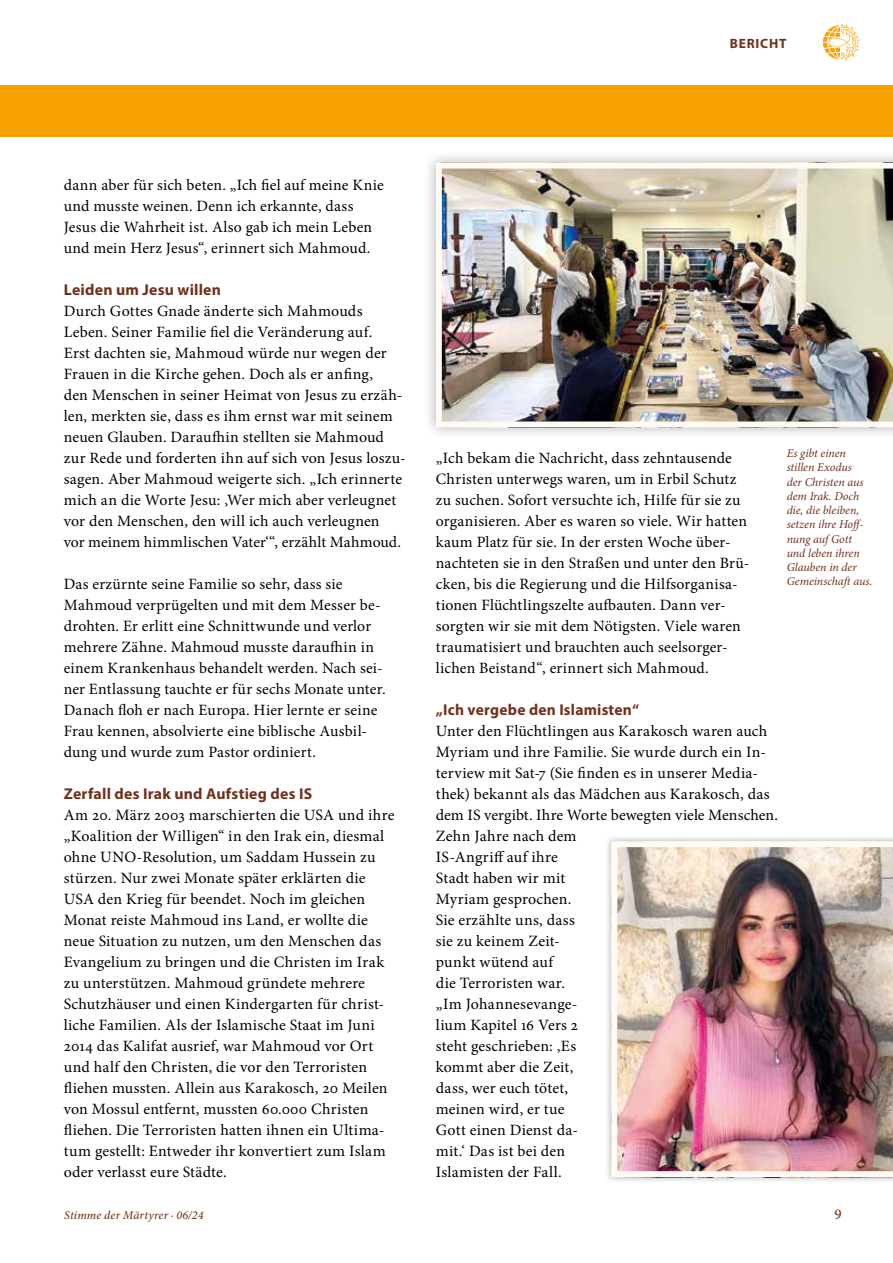
<style>
.page{position:relative;width:893px;height:1263px;background:#fff}
.page>*{position:absolute;margin:0;border:0;box-sizing:border-box;transform-origin:0 0}
.t1{font:15.75px/21px "Minion Pro";letter-spacing:.01em;color:#000}
.t2{font:700 15.75px "Myriad Pro";letter-spacing:.015em;color:#71321c}
.t3{font:500 15px "Minion Pro";color:#71321c}
.t4{font:700 13.5px "Myriad Pro";letter-spacing:.06em;color:#71321c}
.t5{font:italic 12px/14.2px "Minion Pro";letter-spacing:-.005em;color:#71321c}
.t6{font:italic 500 12px "Minion Pro";letter-spacing:.015em;color:#71321c}
</style>
<div class="page">
<svg style="left:823px;top:24px;width:37px;height:37px"></svg>
<div style="left:0;top:85px;width:893px;height:51px;background:#f7a200"></div>
<div style="left:423px;top:150px;width:470px;height:290px;background:#000;opacity:.3"></div>
<img style="left:436px;top:163px;width:457px;height:264px">
<div style="left:605px;top:834px;width:288px;height:350px;background:#000;opacity:.3"></div>
<img style="left:611px;top:841px;width:282px;height:336px">
<p class="t4" style="left:730px;top:34px;width:58px">BERICHT</p>
<p class="t1" style="left:64px;top:175px;width:321px">dann aber für sich beten. „Ich fiel auf meine Knie und musste weinen. Denn ich erkannte, dass Jesus die Wahrheit ist. Also gab ich mein Leben und mein Herz Jesus“, erinnert sich Mahmoud.</p>
<p class="t2" style="left:64px;top:279px;width:159px">Leiden um Jesu willen</p>
<p class="t1" style="left:64px;top:301px;width:343px">Durch Gottes Gnade änderte sich Mahmouds Leben. Seiner Familie fiel die Veränderung auf.<br>Erst dachten sie, Mahmoud würde nur wegen der Frauen in die Kirche gehen. Doch als er anfing,<br>den Menschen in seiner Heimat von Jesus zu erzäh&shy;len, merkten sie, dass es ihm ernst war mit seinem neuen Glauben. Daraufhin stellten sie Mahmoud zur Rede und forderten ihn auf sich von Jesus loszu&shy;sagen. Aber Mahmoud weigerte sich. „Ich erinnerte mich an die Worte Jesu: ‚Wer mich aber verleugnet vor den Menschen, den will ich auch verleugnen<br>vor meinem himmlischen Vater‘“, erzählt Mahmoud.</p>
<p class="t1" style="left:64px;top:574px;width:323px">Das erzürnte seine Familie so sehr, dass sie Mahmoud verprügelten und mit dem Messer be&shy;drohten. Er erlitt eine Schnittwunde und verlor mehrere Zähne. Mahmoud musste daraufhin in einem Krankenhaus behandelt werden. Nach sei&shy;ner Entlassung tauchte er für sechs Monate unter.<br>Danach floh er nach Europa. Hier lernte er seine Frau kennen, absolvierte eine biblische Ausbil&shy;dung und wurde zum Pastor ordiniert.</p>
<p class="t2" style="left:64px;top:783px;width:250px">Zerfall des Irak und Aufstieg des IS</p>
<p class="t1" style="left:64px;top:805px;width:332px">Am 20. März 2003 marschierten die USA und ihre „Koalition der Willigen“ in den Irak ein, diesmal ohne UNO-Resolution, um Saddam Hussein zu stürzen. Nur zwei Monate später erklärten die USA den Krieg für beendet. Noch im gleichen Monat reiste Mahmoud ins Land, er wollte die neue Situation zu nutzen, um den Menschen das Evangelium zu bringen und die Christen im Irak zu unterstützen. Mahmoud gründete mehrere Schutzhäuser und einen Kindergarten für christ&shy;liche Familien. Als der Islamische Staat im Juni 2014 das Kalifat ausrief, war Mahmoud vor Ort und half den Christen, die vor den Terroristen fliehen mussten. Allein aus Karakosch, 20 Meilen von Mossul entfernt, mussten 60.000 Christen fliehen. Die Terroristen hatten ihnen ein Ultima&shy;tum gestellt: Entweder ihr konvertiert zum Islam oder verlasst eure Städte.</p>
<p class="t1" style="left:436px;top:448px;width:315px">„Ich bekam die Nachricht, dass zehntausende Christen unterwegs waren, um in Erbil Schutz zu suchen. Sofort versuchte ich, Hilfe für sie zu organisieren. Aber es waren so viele. Wir hatten kaum Platz für sie. In der ersten Woche über&shy;nachteten sie in den Straßen und unter den Brü&shy;cken, bis die Regierung und die Hilfsorganisa&shy;tionen Flüchtlingszelte aufbauten. Dann ver&shy;sorgten wir sie mit dem Nötigsten. Viele waren traumatisiert und brauchten auch seelsorger&shy;lichen Beistand“, erinnert sich Mahmoud.</p>
<p class="t2" style="left:436px;top:699px;width:205px">„Ich vergebe den Islamisten“</p>
<p class="t1" style="left:436px;top:721px;width:344px">Unter den Flüchtlingen aus Karakosch waren auch<br>Myriam und ihre Familie. Sie wurde durch ein In&shy;terview mit Sat-7 (Sie finden es in unserer Media&shy;thek) bekannt als das Mädchen aus Karakosch, das dem IS vergibt. Ihre Worte bewegten viele Menschen.<br>Zehn Jahre nach dem<br>IS-Angriff auf ihre<br>Stadt haben wir mit<br>Myriam gesprochen.<br>Sie erzählte uns, dass<br>sie zu keinem Zeit-<br>punkt wütend auf<br>die Terroristen war.<br>„Im Johannesevange-<br>lium Kapitel 16 Vers 2<br>steht geschrieben: ‚Es<br>kommt aber die Zeit,<br>dass, wer euch tötet,<br>meinen wird, er tue<br>Gott einen Dienst da-<br>mit.‘ Das ist bei den<br>Islamisten der Fall.</p>
<p class="t5" style="left:787px;top:446px;width:87px">Es gibt einen stillen Exodus<br>der Christen aus dem Irak. Doch die, die bleiben, setzen ihre Hoff&shy;nung auf Gott und leben ihren<br>Glauben in der<br>Gemeinschaft aus.</p>
<p class="t6" style="left:64px;top:1208px;width:141px">Stimme der Märtyrer · 06/24</p>
<p class="t3" style="left:834px;top:1204px;width:9px">9</p>
</div>
